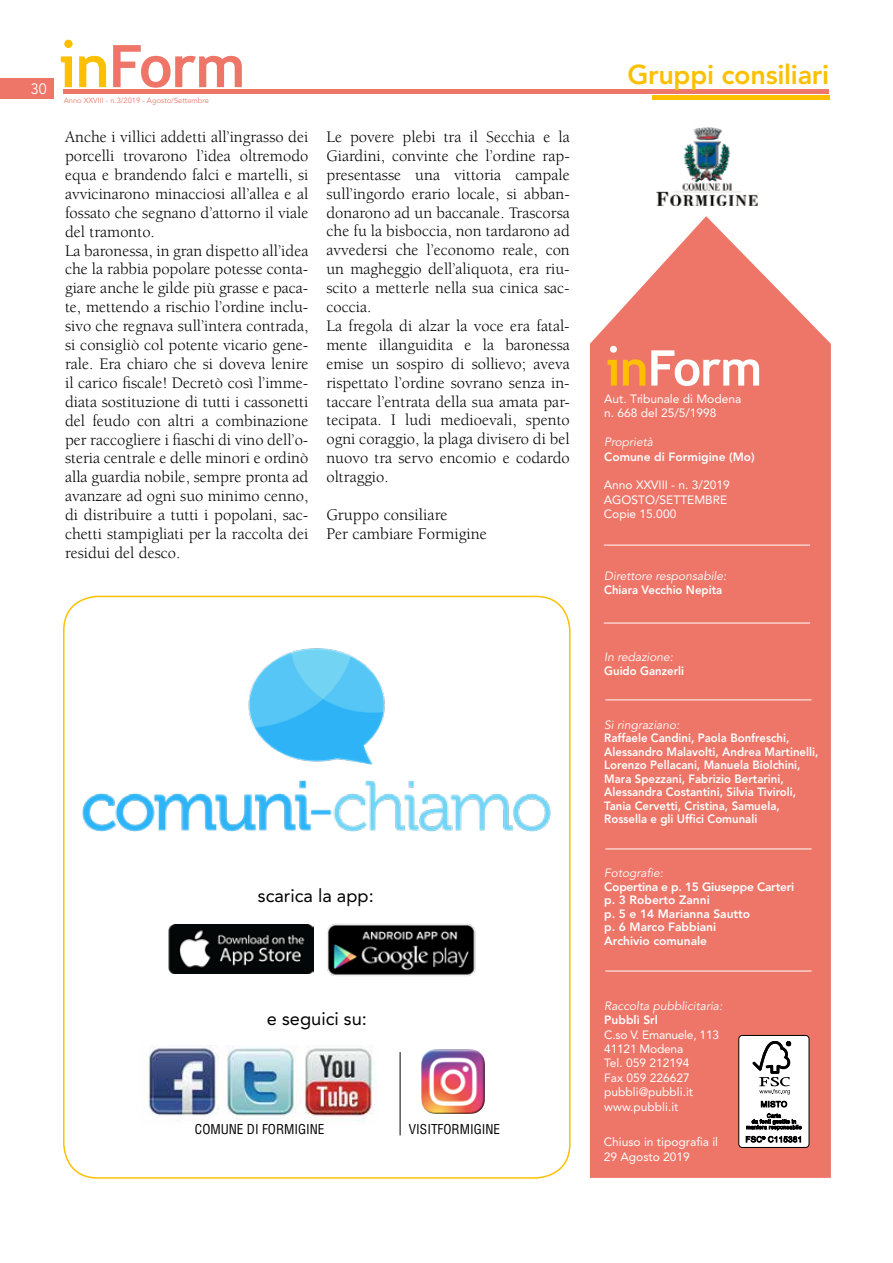
<style>
.page{position:relative;width:893px;height:1263px;background:#fff}
.page>*{position:absolute;margin:0;border:0;box-sizing:border-box;transform-origin:0 0}
.t1{font:800 27px "Avenir LT Std";letter-spacing:-.01em;color:#fcc000}
.t2{font:18.3px "Avenir LT Std";color:#000}
.t3{font:16.8px/18.9px "Berkeley Std";color:#000}
.t4{font:16.5px/18.9px "Berkeley Std";color:#000}
.t5{font:15px "Avenir LT Std";color:#fff;scale:.95 1}
.t6{font:condensed 13.2px "Helvetica LT Std";color:#000}
.t7{font:800 12px/13.5px "Avenir LT Std";color:#fff;scale:.95 1}
.t8{font:12px/14.4px "Avenir LT Std";color:#fff}
.t9{font:800 12px/13.5px "Avenir LT Std";color:#fff}
.t10{font:italic 12px "Avenir LT Std";color:#fff}
.t11{font:12px/14.1px "Avenir";color:#fff}
.t12{font:800 12px "Avenir";color:#fff}
.t13{font:italic 12px "Avenir";color:#fff}
.t14{font:7.5px "Avenir LT Std";color:#ee7669}
</style>
<div class="page">
<div style="left:0;top:78px;width:53px;height:21px;background:#ee7669"></div>
<svg style="left:61px;top:56px;width:11px;height:31px"></svg>
<svg style="left:79px;top:56px;width:27px;height:31px"></svg>
<svg style="left:64px;top:40px;width:9px;height:8px"></svg>
<svg style="left:113px;top:45px;width:129px;height:43px"></svg>
<hr style="left:652px;top:95px;width:177px;height:4px;background:#fcc000">
<hr style="left:64px;top:89px;width:765px;height:4px;background:#ee7669">
<svg style="left:590px;top:216px;width:241px;height:962px;background:#ef8074"></svg>
<img style="left:656px;top:127px;width:102px;height:79px">
<svg style="left:607px;top:360px;width:10px;height:26px"></svg>
<svg style="left:623px;top:359px;width:22px;height:27px"></svg>
<svg style="left:651px;top:350px;width:108px;height:36px"></svg>
<svg style="left:610px;top:346px;width:7px;height:7px"></svg>
<div style="left:739px;top:1035px;width:70px;height:112px;background:#fff;border-radius:4px"></div>
<div style="left:738px;top:1035px;width:71px;height:113px;border:1px solid #000;border-radius:4px"></div>
<svg style="left:752px;top:1041px;width:39px;height:53px"></svg>
<svg style="left:761px;top:1100px;width:26px;height:7px"></svg>
<svg style="left:746px;top:1113px;width:56px;height:17px"></svg>
<svg style="left:746px;top:1136px;width:55px;height:6px"></svg>
<hr style="left:604px;top:545px;width:206px;height:1px;background:#fff">
<hr style="left:605px;top:699px;width:207px;height:1px;background:#fff">
<hr style="left:604px;top:623px;width:206px;height:1px;background:#fff">
<hr style="left:605px;top:971px;width:207px;height:1px;background:#fff">
<hr style="left:605px;top:848px;width:207px;height:1px;background:#fff">
<img style="left:82px;top:648px;width:469px;height:184px">
<img style="left:148px;top:1046px;width:228px;height:75px">
<div style="left:419px;top:1048px;width:68px;height:57px;background:#fff;opacity:.75"></div>
<div style="left:419px;top:1054px;width:68px;height:61px;background:#000;opacity:.75"></div>
<hr style="left:400px;top:1052px;width:1px;height:83px;background:#000">
<img style="left:168px;top:924px;width:146px;height:49px">
<img style="left:327px;top:923px;width:149px;height:53px">
<div style="left:63px;top:596px;width:508px;height:583px;border:2px solid #fcc000;border-radius:34px"></div>
<p class="t5" style="left:31px;top:80px;width:18px">30</p>
<p class="t14" style="left:64px;top:97px;width:147px">Anno XXVIII - n.3/2019 - Agosto/Settembre</p>
<p class="t4" style="left:65px;top:128px;width:245px">Anche i villici addetti all’ingrasso dei porcelli trovarono l’idea oltremodo equa e brandendo falci e martelli, si avvicinarono minacciosi all’allea e al fossato che segnano d’attorno il viale del tramonto.<br>La baronessa, in gran dispetto all’idea che la rabbia popolare potesse conta&shy;giare anche le gilde più grasse e paca&shy;te, mettendo a rischio l’ordine inclu&shy;sivo che regnava sull’intera contrada, si consigliò col potente vicario gene&shy;rale. Era chiaro che si doveva lenire il carico fiscale! Decretò così l’imme&shy;diata sostituzione di tutti i cassonetti del feudo con altri a combinazione per raccogliere i fiaschi di vino dell’o&shy;steria centrale e delle minori e ordinò alla guardia nobile, sempre pronta ad avanzare ad ogni suo minimo cenno, di distribuire a tutti i popolani, sac&shy;chetti stampigliati per la raccolta dei residui del desco.</p>
<p class="t4" style="left:326px;top:128px;width:245px">Le povere plebi tra il Secchia e la Giardini, convinte che l’ordine rap&shy;presentasse una vittoria campale sull’ingordo erario locale, si abban&shy;donarono ad un baccanale. Trascorsa che fu la bisboccia, non tardarono ad avvedersi che l’economo reale, con un magheggio dell’aliquota, era riu&shy;scito a metterle nella sua cinica sac&shy;coccia.<br>La fregola di alzar la voce era fatal&shy;mente illanguidita e la baronessa emise un sospiro di sollievo; aveva rispettato l’ordine sovrano senza in&shy;taccare l’entrata della sua amata par&shy;tecipata. I ludi medioevali, spento ogni coraggio, la plaga divisero di bel nuovo tra servo encomio e codardo oltraggio.</p>
<p class="t3" style="left:326px;top:506px;width:162px">Gruppo consiliare<br>Per cambiare Formigine</p>
<p class="t2" style="left:258px;top:885px;width:117px">scarica la app:</p>
<p class="t2" style="left:267px;top:1008px;width:101px">e seguici su:</p>
<p class="t6" style="left:195px;top:1120px;width:131px">COMUNE DI FORMIGINE</p>
<p class="t6" style="left:409px;top:1120px;width:93px">VISITFORMIGINE</p>
<h1 class="t1" style="left:627px;top:58px;width:203px">Gruppi consiliari</h1>
<p class="t11" style="left:604px;top:392px;width:139px">Aut. Tribunale di Modena n. 668 del 25/5/1998</p>
<p class="t13" style="left:604px;top:435px;width:50px">Proprietà</p>
<p class="t12" style="left:604px;top:449px;width:152px">Comune di Formigine (Mo)</p>
<p class="t8" style="left:604px;top:478px;width:127px">Anno XXVIII - n. 3/2019<br>AGOSTO/SETTEMBRE<br>Copie 15.000</p>
<p class="t10" style="left:604px;top:569px;width:124px">Direttore responsabile:</p>
<p class="t7" style="left:604px;top:583px;width:126px">Chiara Vecchio Nepita</p>
<p class="t10" style="left:604px;top:650px;width:70px">In redazione:</p>
<p class="t7" style="left:604px;top:664px;width:86px">Guido Ganzerli</p>
<p class="t10" style="left:604px;top:718px;width:77px">Si ringraziano:</p>
<p class="t7" style="left:604px;top:731px;width:227px">Raffaele Candini, Paola Bonfreschi, Alessandro Malavolti, Andrea Martinelli, Lorenzo Pellacani, Manuela Biolchini, Mara Spezzani, Fabrizio Bertarini, Alessandra Costantini, Silvia Tiviroli, Tania Cervetti, Cristina, Samuela, Rossella e gli Uffici Comunali</p>
<p class="t10" style="left:604px;top:866px;width:60px">Fotografie:</p>
<p class="t9" style="left:604px;top:880px;width:192px">Copertina e p. 15 Giuseppe Carteri p. 3 Roberto Zanni<br>p. 5 e 14 Marianna Sautto<br>p. 6 Marco Fabbiani<br>Archivio comunale</p>
<p class="t10" style="left:604px;top:999px;width:120px">Raccolta pubblicitaria:</p>
<p class="t9" style="left:604px;top:1013px;width:55px">Pubblì Srl</p>
<p class="t8" style="left:604px;top:1027px;width:116px">C.so V. Emanuele, 113<br>41121 Modena<br>Tel. 059 212194<br>Fax 059 226627 pubbli@pubbli.it www.pubbli.it</p>
<p class="t8" style="left:604px;top:1135px;width:116px">Chiuso in tipografia il<br>29 Agosto 2019</p>
</div>
